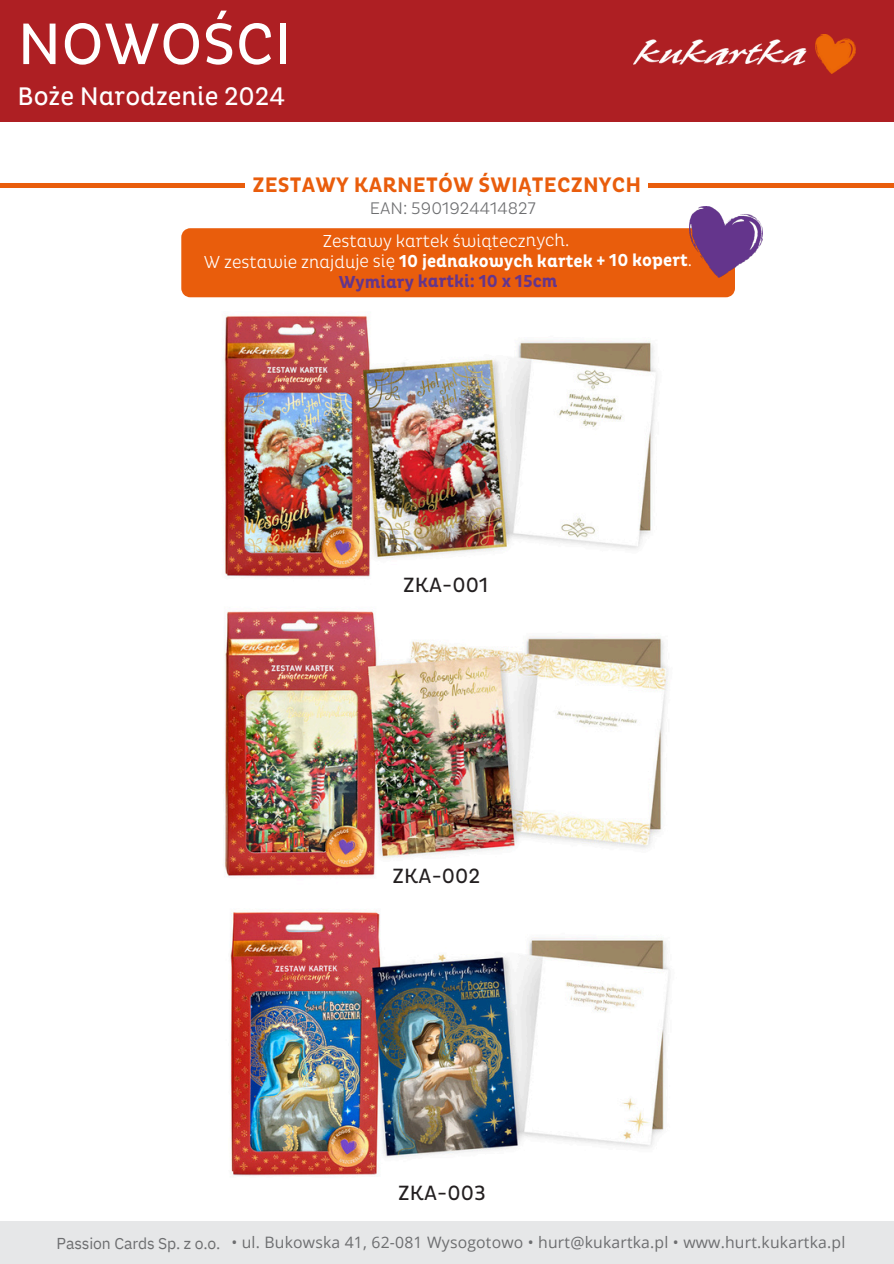
<style>
.page{position:relative;width:894px;height:1264px;background:#fff}
.page>*{position:absolute;margin:0;border:0;box-sizing:border-box;transform-origin:0 0}
.t1{font:59.55px "Pluto Cond";color:#fff}
.t2{font:25.95px "Pluto Cond";color:#fff}
.t3{font:700 21.3px "Pluto Cond";letter-spacing:.01em;color:#e95d0c}
.t4{font:21px "Pluto Cond";letter-spacing:.005em;color:#231f20}
.t5{font:300 17.7px/20.2px "Pluto Cond";letter-spacing:-.005em;color:#fff;text-align:center}
.t6{font:300 17.1px "Pluto Cond";color:#6d6e70}
.t7{font:15.75px "Open Sans";letter-spacing:.015em;color:#6d6e70}
.t8{font:15.75px "IBM Plex Sans";letter-spacing:-.01em;color:#6d6e70}
.s1{font-weight:700}
.s2{font-weight:700;color:#64358c}
</style>
<div class="page">
<div style="left:0;top:1220px;width:893px;height:43px;background:#e6e7e8"></div>
<hr style="left:0;top:183px;width:245px;height:4px;background:#e95d0c">
<hr style="left:648px;top:183px;width:245px;height:4px;background:#e95d0c">
<div style="left:181px;top:228px;width:553px;height:69px;background:#e95d0c"></div>
<img style="left:689px;top:207px;width:73px;height:71px">
<div style="left:0;top:0;width:893px;height:122px;background:#ae1f23"></div>
<img style="left:633px;top:34px;width:222px;height:40px">
<img style="left:224px;top:315px;width:433px;height:263px">
<img style="left:224px;top:611px;width:444px;height:266px">
<img style="left:230px;top:910px;width:440px;height:266px">
<p class="t1" style="left:18px;top:9px;width:275px">NOWOŚCI</p>
<p class="t2" style="left:18px;top:81px;width:269px">Boże Narodzenie 2024</p>
<p class="t3" style="left:252px;top:172px;width:390px">ZESTAWY KARNETÓW ŚWIĄTECZNYCH</p>
<h5 class="t6" style="left:369px;top:198px;width:168px">EAN: 5901924414827</h5>
<h3 class="t5" style="left:204px;top:231px;width:489px">Zestawy kartek świątecznych.<br>W zestawie znajduje się <span class="s1">10 jednakowych kartek + 10 kopert</span>.<br><span class="s2">Wymiary kartki: 10 x 15cm</span></h3>
<p class="t4" style="left:403px;top:573px;width:87px">ZKA-001</p>
<h3 class="t4" style="left:392px;top:864px;width:89px">ZKA-002</h3>
<p class="t4" style="left:398px;top:1180px;width:89px">ZKA-003</p>
<h4 class="t8" style="left:57px;top:1232px;width:165px">Passion Cards Sp. z o.o.</h4>
<p class="t7" style="left:231px;top:1231px;width:615px">• ul. Bukowska 41, 62-081 Wysogotowo • hurt@kukartka.pl • www.hurt.kukartka.pl</p>
</div>
